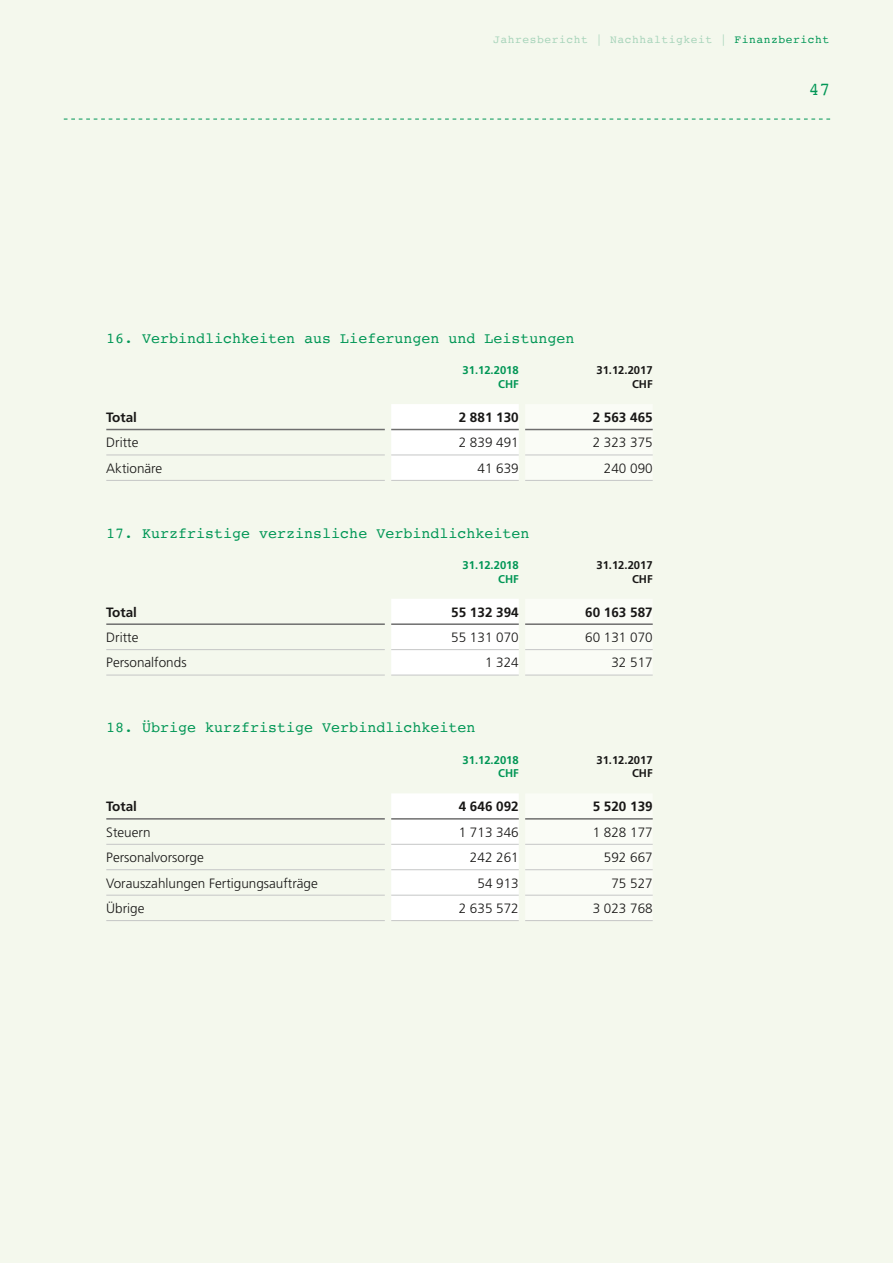
<style>
.page{position:relative;width:893px;height:1263px;background:#f4f8ed}
.page>*{position:absolute;margin:0;border:0;box-sizing:border-box;transform-origin:0 0}
.t1{font:18px "Courier";color:#009655}
.t2{font:15px "Courier";color:#009655}
.t3{font:300 13.5px "Frutiger LT Std";color:#181716}
.t4{font:700 13.5px "Frutiger LT Std";color:#181716}
.t5{font:11.25px "Courier";letter-spacing:.05em;color:#a7d4ba}
.t6{font:700 11.25px/13.5px "Frutiger LT Std";color:#009655;text-align:right}
.t7{font:700 11.25px/13.5px "Frutiger LT Std";color:#181716;text-align:right}
.s1{color:#009655}
</style>
<div class="page">
<svg style="left:64px;top:119px;width:766px;height:1px"></svg>
<div style="left:391px;top:404px;width:128px;height:76px;background:#fff"></div>
<svg style="left:525px;top:428px;width:128px;height:27px"></svg>
<hr style="left:106px;top:455px;width:279px;height:1px;background:#c5c6c6">
<hr style="left:391px;top:455px;width:128px;height:1px;background:#c5c6c6">
<hr style="left:525px;top:455px;width:128px;height:1px;background:#c5c6c6">
<hr style="left:106px;top:480px;width:279px;height:1px;background:#c5c6c6">
<hr style="left:391px;top:480px;width:128px;height:1px;background:#c5c6c6">
<hr style="left:525px;top:480px;width:128px;height:1px;background:#c5c6c6">
<hr style="left:106px;top:429px;width:279px;height:1px;background:#6e6e6e">
<hr style="left:391px;top:429px;width:128px;height:1px;background:#6e6e6e">
<hr style="left:525px;top:429px;width:128px;height:1px;background:#6e6e6e">
<div style="left:391px;top:599px;width:128px;height:76px;background:#fff"></div>
<svg style="left:525px;top:674px;width:128px;height:1px"></svg>
<hr style="left:106px;top:649px;width:279px;height:1px;background:#c5c6c6">
<hr style="left:391px;top:649px;width:128px;height:1px;background:#c5c6c6">
<hr style="left:525px;top:649px;width:128px;height:1px;background:#c5c6c6">
<hr style="left:106px;top:675px;width:279px;height:1px;background:#c5c6c6">
<hr style="left:391px;top:675px;width:128px;height:1px;background:#c5c6c6">
<hr style="left:525px;top:675px;width:128px;height:1px;background:#c5c6c6">
<hr style="left:106px;top:623px;width:279px;height:2px;background:#6e6e6e">
<hr style="left:391px;top:623px;width:128px;height:2px;background:#6e6e6e">
<hr style="left:525px;top:623px;width:128px;height:2px;background:#6e6e6e">
<div style="left:391px;top:794px;width:128px;height:126px;background:#fff"></div>
<svg style="left:525px;top:894px;width:128px;height:1px"></svg>
<hr style="left:106px;top:844px;width:279px;height:1px;background:#c5c6c6">
<hr style="left:391px;top:844px;width:128px;height:1px;background:#c5c6c6">
<hr style="left:525px;top:844px;width:128px;height:1px;background:#c5c6c6">
<hr style="left:106px;top:869px;width:279px;height:1px;background:#c5c6c6">
<hr style="left:391px;top:869px;width:128px;height:1px;background:#c5c6c6">
<hr style="left:525px;top:869px;width:128px;height:1px;background:#c5c6c6">
<hr style="left:106px;top:895px;width:279px;height:1px;background:#c5c6c6">
<hr style="left:391px;top:895px;width:128px;height:1px;background:#c5c6c6">
<hr style="left:525px;top:895px;width:128px;height:1px;background:#c5c6c6">
<hr style="left:106px;top:920px;width:279px;height:1px;background:#c5c6c6">
<hr style="left:391px;top:920px;width:128px;height:1px;background:#c5c6c6">
<hr style="left:525px;top:920px;width:128px;height:1px;background:#c5c6c6">
<hr style="left:106px;top:818px;width:279px;height:2px;background:#6e6e6e">
<hr style="left:391px;top:818px;width:128px;height:2px;background:#6e6e6e">
<hr style="left:525px;top:818px;width:128px;height:2px;background:#6e6e6e">
<p class="t5" style="left:493px;top:30px;width:337px">Jahresbericht | Nachhaltigkeit | <span class="s1">Finanzbericht</span></p>
<h1 class="t1" style="left:809px;top:76px;width:23px">47</h1>
<p class="t2" style="left:106px;top:327px;width:470px">16. Verbindlichkeiten aus Lieferungen und Leistungen</p>
<p class="t6" style="left:462px;top:364px;width:58px">31.12.2018<br>CHF</p>
<p class="t7" style="left:596px;top:364px;width:58px">31.12.2017<br>CHF</p>
<p class="t4" style="left:106px;top:409px;width:32px">Total</p>
<p class="t4" style="left:459px;top:409px;width:62px">2 881 130</p>
<p class="t4" style="left:593px;top:409px;width:62px">2 563 465</p>
<p class="t3" style="left:106px;top:435px;width:34px">Dritte</p>
<p class="t3" style="left:459px;top:435px;width:62px">2 839 491</p>
<p class="t3" style="left:593px;top:435px;width:62px">2 323 375</p>
<p class="t3" style="left:106px;top:460px;width:58px">Aktionäre</p>
<p class="t3" style="left:477px;top:460px;width:43px">41 639</p>
<p class="t3" style="left:604px;top:460px;width:50px">240 090</p>
<p class="t2" style="left:106px;top:521px;width:425px">17. Kurzfristige verzinsliche Verbindlichkeiten</p>
<p class="t6" style="left:462px;top:558px;width:58px">31.12.2018<br>CHF</p>
<p class="t7" style="left:596px;top:558px;width:58px">31.12.2017<br>CHF</p>
<p class="t4" style="left:106px;top:604px;width:32px">Total</p>
<p class="t4" style="left:451px;top:604px;width:69px">55 132 394</p>
<p class="t4" style="left:585px;top:604px;width:69px">60 163 587</p>
<p class="t3" style="left:106px;top:630px;width:34px">Dritte</p>
<p class="t3" style="left:451px;top:630px;width:69px">55 131 070</p>
<p class="t3" style="left:585px;top:630px;width:69px">60 131 070</p>
<p class="t3" style="left:106px;top:655px;width:82px">Personalfonds</p>
<p class="t3" style="left:485px;top:655px;width:35px">1 324</p>
<p class="t3" style="left:611px;top:655px;width:43px">32 517</p>
<p class="t2" style="left:106px;top:716px;width:371px">18. Übrige kurzfristige Verbindlichkeiten</p>
<p class="t6" style="left:462px;top:753px;width:58px">31.12.2018<br>CHF</p>
<p class="t7" style="left:596px;top:753px;width:58px">31.12.2017<br>CHF</p>
<p class="t4" style="left:106px;top:798px;width:32px">Total</p>
<p class="t4" style="left:459px;top:798px;width:62px">4 646 092</p>
<p class="t4" style="left:593px;top:798px;width:62px">5 520 139</p>
<p class="t3" style="left:106px;top:824px;width:46px">Steuern</p>
<p class="t3" style="left:459px;top:824px;width:62px">1 713 346</p>
<p class="t3" style="left:593px;top:824px;width:62px">1 828 177</p>
<p class="t3" style="left:106px;top:850px;width:99px">Personalvorsorge</p>
<p class="t3" style="left:470px;top:850px;width:50px">242 261</p>
<p class="t3" style="left:604px;top:850px;width:50px">592 667</p>
<p class="t3" style="left:106px;top:875px;width:213px">Vorauszahlungen Fertigungsaufträge</p>
<p class="t3" style="left:477px;top:875px;width:43px">54 913</p>
<p class="t3" style="left:611px;top:875px;width:43px">75 527</p>
<p class="t3" style="left:106px;top:901px;width:40px">Übrige</p>
<p class="t3" style="left:459px;top:901px;width:62px">2 635 572</p>
<p class="t3" style="left:593px;top:901px;width:62px">3 023 768</p>
</div>
